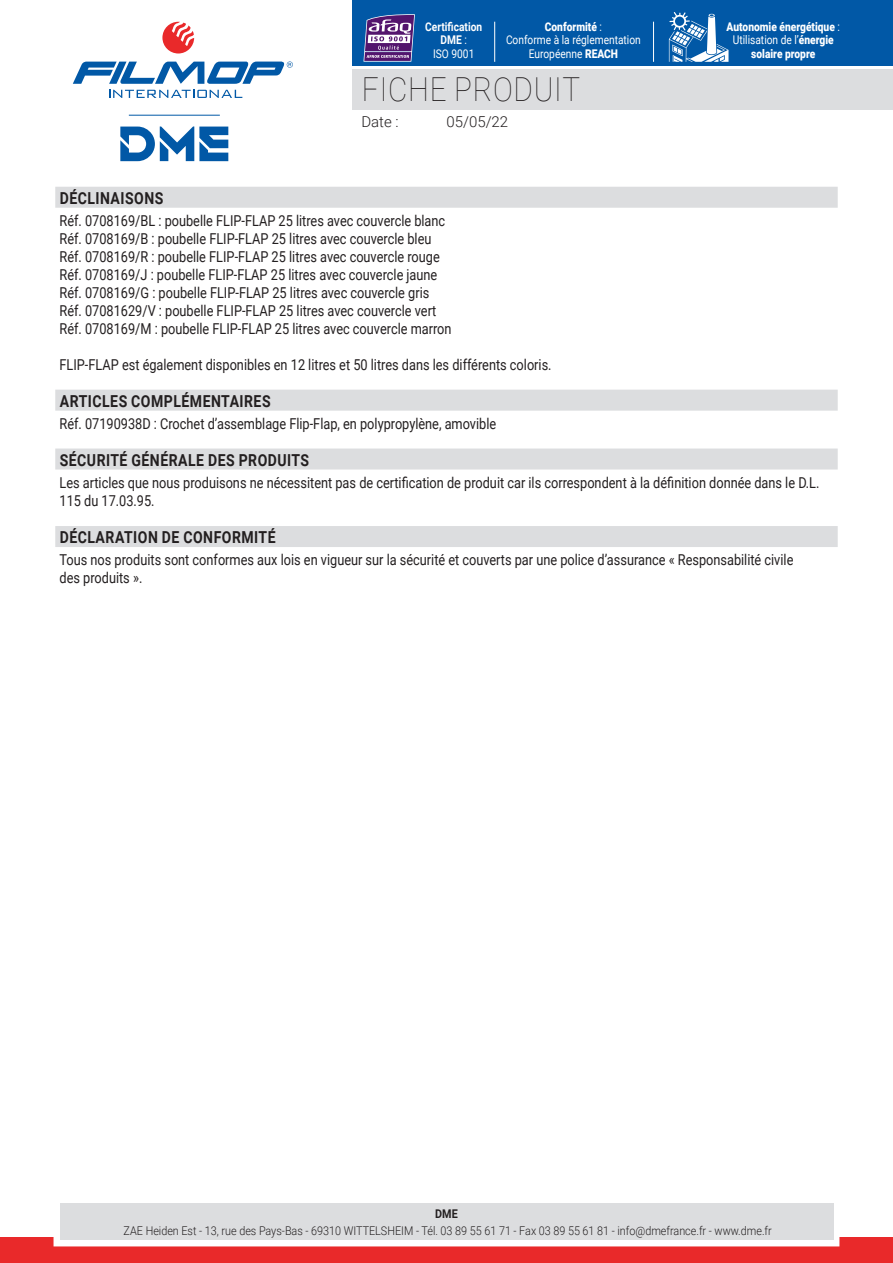
<style>
.page{position:relative;width:893px;height:1263px;background:#fff}
.page>*{position:absolute;margin:0;border:0;box-sizing:border-box;transform-origin:0 0}
.t1{font:100 33px "Roboto";letter-spacing:.025em;color:#231f20;scale:.9 1}
.t2{font:700 16.5px "Roboto";letter-spacing:.035em;color:#231f20;scale:.85 1}
.t3{font:15px/18px "Roboto";color:#231f20;scale:.85 1}
.t4{font:300 15px "Roboto";color:#231f20}
.t5{font:300 12px "Roboto";color:#231f20;scale:.9 1}
.t6{font:900 12px/13.5px "Roboto";color:#fff;text-align:center;scale:.85 1}
.t7{font:12px/13.5px "Roboto";color:#fff;text-align:center;scale:.85 1}
.t8{font:700 12px/13.5px "Roboto";color:#fff;text-align:center;scale:.85 1}
.t9{font:700 12px "Roboto";color:#231f20;scale:.9 1}
.s1{font-weight:400}
.s2{font-weight:900}
</style>
<div class="page">
<div style="left:353px;top:69px;width:540px;height:40px;background:#dcdddf"></div>
<svg style="left:109px;top:90px;width:133px;height:8px"></svg>
<svg style="left:162px;top:22px;width:32px;height:32px"></svg>
<svg style="left:73px;top:61px;width:220px;height:23px"></svg>
<div style="left:353px;top:0;width:540px;height:66px;background:#0158a6"></div>
<div style="left:0;top:1237px;width:893px;height:26px;background:#e9292a"></div>
<div style="left:54px;top:1197px;width:785px;height:49px;border:12px solid #fff"></div>
<div style="left:60px;top:1203px;width:773px;height:37px;background:#dcdddf"></div>
<svg style="left:120px;top:126px;width:108px;height:35px"></svg>
<hr style="left:129px;top:115px;width:91px;height:1px;background:#0158a6">
<hr style="left:653px;top:22px;width:1px;height:40px;background:#fff">
<hr style="left:494px;top:22px;width:1px;height:40px;background:#fff">
<svg style="left:669px;top:12px;width:59px;height:50px"></svg>
<svg style="left:363px;top:14px;width:52px;height:48px;background:#7a619e"></svg>
<hr style="left:365px;top:51px;width:46px;height:1px;background:#fff">
<div style="left:55px;top:187px;width:783px;height:21px;background:#dcdddf"></div>
<div style="left:55px;top:390px;width:783px;height:21px;background:#dcdddf"></div>
<div style="left:55px;top:448px;width:783px;height:21px;background:#dcdddf"></div>
<div style="left:55px;top:526px;width:783px;height:21px;background:#dcdddf"></div>
<p class="t8" style="left:425px;top:19px;width:68px">Certification<br>DME <span class="s1">:<br>ISO 9001</span></p>
<p class="t6" style="left:727px;top:19px;width:135px">Autonomie énergétique <span class="s1">:<br>Utilisation de l’</span>énergie solaire propre</p>
<p class="t7" style="left:506px;top:19px;width:160px"><span class="s2">Conformité</span> :<br>Conforme à la réglementation<br>Européenne <span class="s2">REACH</span></p>
<h1 class="t1" style="left:362px;top:67px;width:244px">FICHE PRODUIT</h1>
<p class="t4" style="left:361px;top:111px;width:39px">Date :</p>
<p class="t4" style="left:446px;top:111px;width:63px">05/05/22</p>
<p class="t2" style="left:60px;top:186px;width:123px">DÉCLINAISONS</p>
<p class="t3" style="left:60px;top:211px;width:463px">Réf. 0708169/BL : poubelle FLIP-FLAP 25 litres avec couvercle blanc Réf. 0708169/B : poubelle FLIP-FLAP 25 litres avec couvercle bleu Réf. 0708169/R : poubelle FLIP-FLAP 25 litres avec couvercle rouge Réf. 0708169/J : poubelle FLIP-FLAP 25 litres avec couvercle jaune Réf. 0708169/G : poubelle FLIP-FLAP 25 litres avec couvercle gris Réf. 07081629/V : poubelle FLIP-FLAP 25 litres avec couvercle vert Réf. 0708169/M : poubelle FLIP-FLAP 25 litres avec couvercle marron</p>
<p class="t3" style="left:60px;top:355px;width:580px">FLIP-FLAP est également disponibles en 12 litres et 50 litres dans les différents coloris.</p>
<p class="t2" style="left:60px;top:389px;width:250px">ARTICLES COMPLÉMENTAIRES</p>
<p class="t3" style="left:60px;top:414px;width:515px">Réf. 07190938D : Crochet d’assemblage Flip-Flap, en polypropylène, amovible</p>
<p class="t2" style="left:60px;top:448px;width:295px">SÉCURITÉ GÉNÉRALE DES PRODUITS</p>
<p class="t3" style="left:60px;top:473px;width:896px">Les articles que nous produisons ne nécessitent pas de certification de produit car ils correspondent à la définition donnée dans le D.L.<br>115 du 17.03.95.</p>
<p class="t2" style="left:60px;top:526px;width:256px">DÉCLARATION DE CONFORMITÉ</p>
<p class="t3" style="left:60px;top:550px;width:865px">Tous nos produits sont conformes aux lois en vigueur sur la sécurité et couverts par une police d’assurance « Responsabilité civile des produits ».</p>
<p class="t9" style="left:435px;top:1206px;width:27px">DME</p>
<p class="t5" style="left:124px;top:1222px;width:722px">ZAE Heiden Est - 13, rue des Pays-Bas - 69310 WITTELSHEIM - Tél. 03 89 55 61 71 - Fax 03 89 55 61 81 - info@dmefrance.fr - www.dme.fr</p>
</div>
